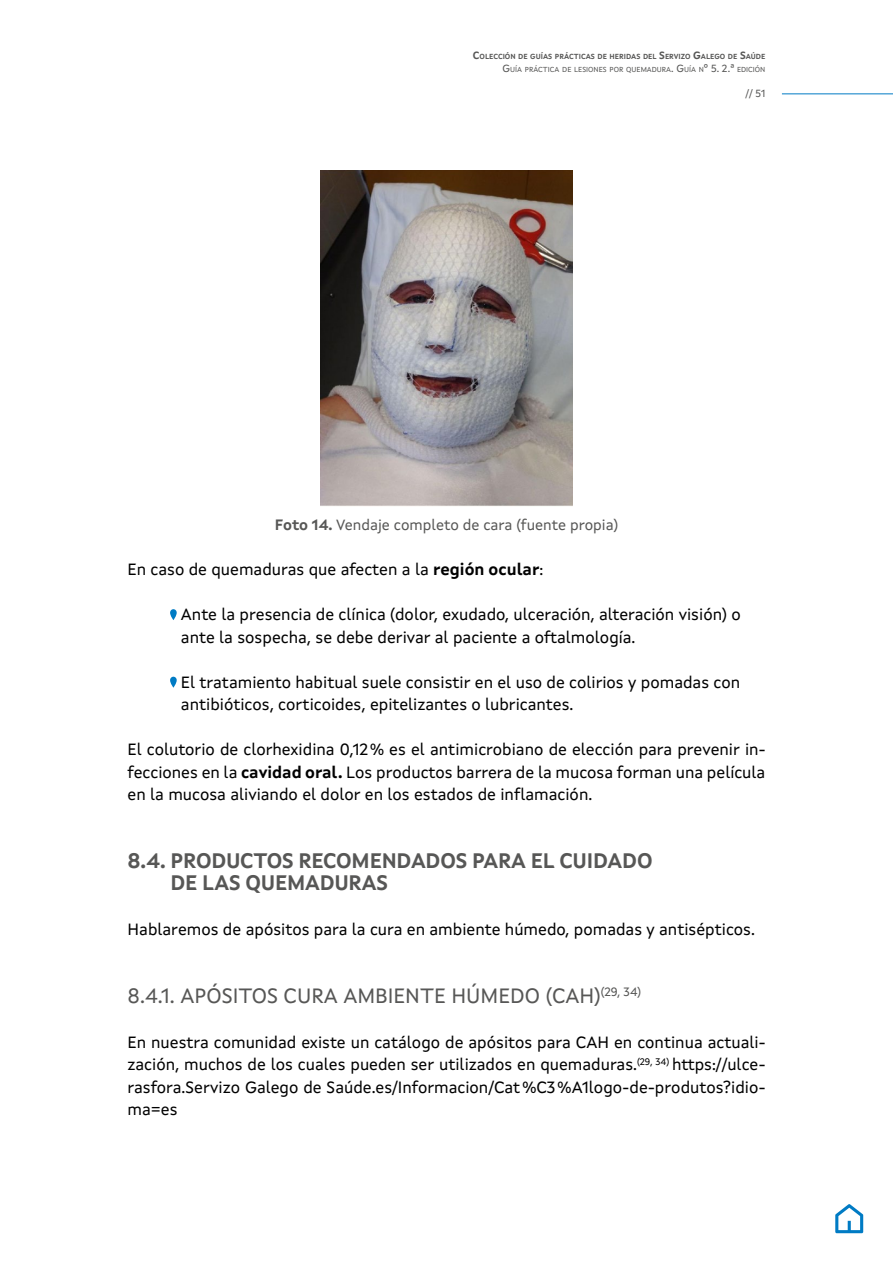
<style>
.page{position:relative;width:893px;height:1263px;background:#fff}
.page>*{position:absolute;margin:0;border:0;box-sizing:border-box;transform-origin:0 0}
.t1{font:700 21px/22.5px "Xunta Sans";letter-spacing:-.01em;color:#575756}
.t2{font:21px "Xunta Sans";color:#575756}
.t3{font:16.5px/22.5px "Xunta Sans";color:#000}
.t4{font:15px "Xunta Sans";color:#575756}
.t5{font:10.5px "Xunta Sans";color:#575756}
.t6{font:700 7.35px/12.6px "Xunta Sans";color:#575756;text-align:right}
.s1{font-size:10.5px}
.s2{font-weight:400;font-size:10.5px}
.s3{font-weight:400}
.s4{font-weight:700}
</style>
<div class="page">
<hr style="left:782px;top:93px;width:111px;height:1px;background:#007bc4">
<svg style="left:835px;top:1204px;width:28px;height:29px"></svg>
<img style="left:321px;top:170px;width:251px;height:336px">
<svg style="left:170px;top:609px;width:7px;height:11px"></svg>
<svg style="left:170px;top:677px;width:7px;height:11px"></svg>
<p class="t6" style="left:473px;top:50px;width:294px"><span class="s1">C</span>OLECCIÓN DE GUÍAS PRÁCTICAS DE HERIDAS DEL <span class="s1">S</span>ERVIZO <span class="s1">G</span>ALEGO DE <span class="s1">S</span>AÚDE<br><span class="s2">G</span><span class="s3">UÍA PRÁCTICA DE LESIONES POR QUEMADURA</span><span class="s2">. G</span><span class="s3">UÍA N</span><span class="s2">º 5. 2.ª</span> <span class="s3">EDICIÓN</span></p>
<p class="t5" style="left:745px;top:87px;width:21px">// 51</p>
<p class="t4" style="left:275px;top:516px;width:345px"><span class="s4">Foto 14.</span> Vendaje completo de cara (fuente propia)</p>
<p class="t3" style="left:128px;top:558px;width:417px">En caso de quemaduras que afecten a la <span class="s4">región ocular</span>:</p>
<p class="t3" style="left:181px;top:603px;width:561px">Ante la presencia de clínica (dolor, exudado, ulceración, alteración visión) o ante la sospecha, se debe derivar al paciente a oftalmología.</p>
<p class="t3" style="left:181px;top:670px;width:561px">El tratamiento habitual suele consistir en el uso de colirios y pomadas con antibióticos, corticoides, epitelizantes o lubricantes.</p>
<p class="t3" style="left:128px;top:738px;width:639px;text-align:justify">El colutorio de clorhexidina 0,12% es el antimicrobiano de elección para prevenir in&shy;fecciones en la <span class="s4">cavidad oral.</span> Los productos barrera de la mucosa forman una película en la mucosa aliviando el dolor en los estados de inflamación.</p>
<p class="t1" style="left:171px;top:849px;width:483px;text-indent:-43px">8.4. PRODUCTOS RECOMENDADOS PARA EL CUIDADO<br>DE LAS QUEMADURAS</p>
<p class="t3" style="left:128px;top:918px;width:629px">Hablaremos de apósitos para la cura en ambiente húmedo, pomadas y antisépticos.</p>
<p class="t2" style="left:128px;top:983px;width:515px">8.4.1. APÓSITOS CURA AMBIENTE HÚMEDO (CAH)<sup>(29,</sup> <sup>34)</sup></p>
<p class="t3" style="left:128px;top:1030px;width:639px;text-align:justify">En nuestra comunidad existe un catálogo de apósitos para CAH en continua actuali&shy;zación, muchos de los cuales pueden ser utilizados en quemaduras.<sup>(29,</sup> <sup>34)</sup> https://ulce&shy;rasfora.Servizo Galego de Saúde.es/Informacion/Cat%C3%A1logo-de-produtos?idio&shy;ma=es</p>
</div>
